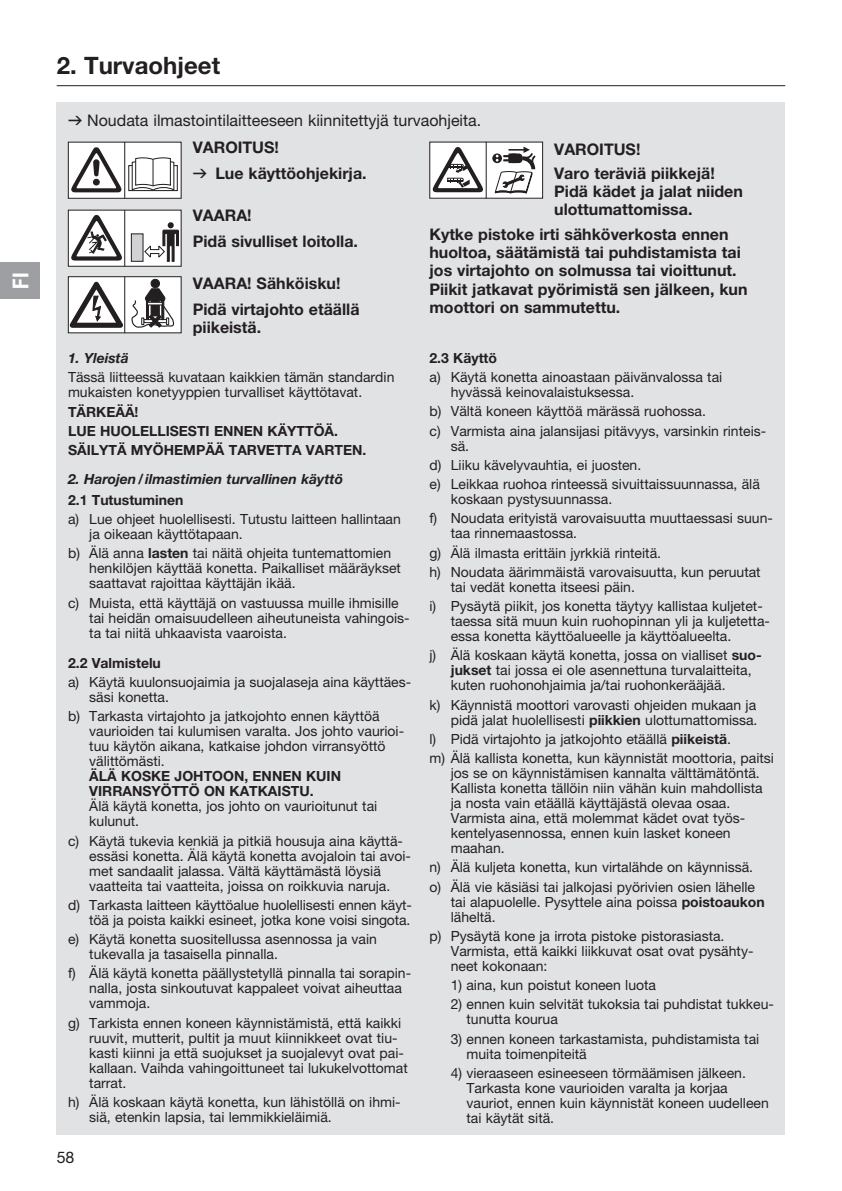
<style>
.page{position:relative;width:842px;height:1191px;background:#fff}
.page>*{position:absolute;margin:0;border:0;box-sizing:border-box;transform-origin:0 0}
.t1{font:700 24px "GARDENA Pro";color:#231f20}
.t2{font:22px "GARDENA Pro Bo Cond";color:#fff}
.t3{font:700 16px/18.4px "GARDENA Pro";color:#231f20}
.t4{font:16px "GARDENA Pro";color:#231f20}
.t5{font:14px/15px "GARDENA Pro";color:#231f20}
.t6{font:700 14px/19.2px "GARDENA Pro";color:#231f20}
.t7{font:italic 700 14px "GARDENA Pro";color:#231f20}
.s1{font-family:"Formdruck"}
.s2{font-family:"Formdruck";font-weight:400}
.s3{font-weight:700}
</style>
<div class="page">
<hr style="left:57px;top:85px;width:728px;height:1px;background:#231f20">
<div style="left:57px;top:102px;width:728px;height:1032px;background:#e1e2e4"></div>
<div style="left:68px;top:142px;width:113px;height:56px;background:#fff"></div>
<div style="left:68px;top:142px;width:113px;height:57px;border:1px solid #231f20"></div>
<hr style="left:124px;top:142px;width:1px;height:57px;background:#231f20">
<svg style="left:71px;top:147px;width:50px;height:45px"></svg>
<div style="left:128px;top:165px;width:50px;height:26px;background:#fff;border:1px solid #231f20"></div>
<svg style="left:131px;top:157px;width:44px;height:34px"></svg>
<div style="left:68px;top:210px;width:113px;height:56px;background:#fff"></div>
<hr style="left:124px;top:210px;width:1px;height:56px;background:#231f20">
<svg style="left:71px;top:215px;width:51px;height:46px"></svg>
<svg style="left:144px;top:222px;width:35px;height:40px"></svg>
<div style="left:131px;top:233px;width:12px;height:29px;background:#d1d2d4;border:1px solid #231f20"></div>
<div style="left:68px;top:277px;width:113px;height:56px;background:#fff"></div>
<div style="left:68px;top:276px;width:113px;height:57px;border:1px solid #231f20"></div>
<hr style="left:124px;top:276px;width:1px;height:57px;background:#231f20">
<svg style="left:70px;top:282px;width:53px;height:46px"></svg>
<div style="left:151px;top:279px;width:8px;height:9px;background:#231f20;border-radius:50%"></div>
<div style="left:151px;top:279px;width:9px;height:9px;border:1px solid #231f20;border-radius:50%"></div>
<svg style="left:131px;top:288px;width:43px;height:40px"></svg>
<div style="left:147px;top:302px;width:16px;height:3px;background:#fff;border:1px solid #231f20"></div>
<div style="left:430px;top:142px;width:113px;height:56px;background:#fff"></div>
<div style="left:429px;top:142px;width:114px;height:56px;border:1px solid #231f20"></div>
<hr style="left:486px;top:142px;width:1px;height:56px;background:#231f20">
<svg style="left:432px;top:147px;width:51px;height:45px"></svg>
<svg style="left:494px;top:147px;width:44px;height:51px"></svg>
<div style="left:0;top:262px;width:40px;height:37px;background:#9d9fa2"></div>
<h2 class="t2" style="left:7px;top:289px;width:17px;rotate:-90deg">FI</h2>
<h1 class="t1" style="left:57px;top:50px;width:165px">2. Turvaohjeet</h1>
<p class="t4" style="left:68px;top:111px;width:415px"><span class="s1">v</span> Noudata ilmastointilaitteeseen kiinnitettyjä turvaohjeita.</p>
<p class="t3" style="left:193px;top:134px;width:175px;line-height:25.4px">VAROITUS!<br><span class="s2">v</span> Lue käyttöohjekirja.</p>
<p class="t3" style="left:193px;top:202px;width:167px;line-height:25.4px">VAARA!<br>Pidä sivulliset loitolla.</p>
<p class="t3" style="left:193px;top:270px;width:168px;line-height:25.4px">VAARA! Sähköisku!<br>Pidä virtajohto etäällä</p>
<p class="t3" style="left:193px;top:318px;width:70px">piikeistä.</p>
<p class="t7" style="left:68px;top:349px;width:62px">1. Yleistä</p>
<p class="t5" style="left:68px;top:369px;width:328px">Tässä liitteessä kuvataan kaikkien tämän standardin mukaisten konetyyppien turvalliset käyttötavat.</p>
<p class="t6" style="left:68px;top:402px;width:300px">TÄRKEÄÄ!<br>LUE HUOLELLISESTI ENNEN KÄYTTÖÄ.<br>SÄILYTÄ MYÖHEMPÄÄ TARVETTA VARTEN.</p>
<p class="t7" style="left:68px;top:470px;width:277px">2. Harojen/ilmastimien turvallinen käyttö</p>
<p class="t6" style="left:68px;top:490px;width:117px">2.1 Tutustuminen</p>
<p class="t5" style="left:89px;top:511px;width:313px;text-indent:-21px">a) Lue ohjeet huolellisesti. Tutustu laitteen hallintaan ja oikeaan käyttötapaan.</p>
<p class="t5" style="left:89px;top:546px;width:313px;text-indent:-21px">b) Älä anna <span class="s3">lasten</span> tai näitä ohjeita tuntemattomien henkilöjen käyttää konetta. Paikalliset määräykset saattavat rajoittaa käyttäjän ikää.</p>
<p class="t5" style="left:89px;top:595px;width:322px;text-indent:-21px">c) Muista, että käyttäjä on vastuussa muille ihmisille tai heidän omaisuudelleen aiheutuneista vahingois&shy;ta tai niitä uhkaavista vaaroista.</p>
<p class="t6" style="left:68px;top:653px;width:94px">2.2 Valmistelu</p>
<p class="t5" style="left:89px;top:674px;width:323px;text-indent:-21px">a) Käytä kuulonsuojaimia ja suojalaseja aina käyttäes&shy;säsi konetta.</p>
<p class="t5" style="left:89px;top:708px;width:316px;text-indent:-21px">b) Tarkasta virtajohto ja jatkojohto ennen käyttöä vaurioiden tai kulumisen varalta. Jos johto vaurioi&shy;tuu käytön aikana, katkaise johdon virransyöttö välittömästi.</p>
<p class="t6" style="left:89px;top:768px;width:253px;line-height:15px">ÄLÄ KOSKE JOHTOON, ENNEN KUIN<br>VIRRANSYÖTTÖ ON KATKAISTU.</p>
<p class="t5" style="left:89px;top:798px;width:289px">Älä käytä konetta, jos johto on vaurioitunut tai kulunut.</p>
<p class="t5" style="left:89px;top:833px;width:323px;text-indent:-21px">c) Käytä tukevia kenkiä ja pitkiä housuja aina käyttä&shy;essäsi konetta. Älä käytä konetta avojaloin tai avoi&shy;met sandaalit jalassa. Vältä käyttämästä löysiä vaatteita tai vaatteita, joissa on roikkuvia naruja.</p>
<p class="t5" style="left:68px;top:897px;width:345px;text-align:right">d) Tarkasta laitteen käyttöalue huolellisesti ennen käyt&shy;töä ja poista kaikki esineet, jotka kone voisi singota.</p>
<p class="t5" style="left:89px;top:931px;width:289px;text-indent:-21px">e) Käytä konetta suositellussa asennossa ja vain tukevalla ja tasaisella pinnalla.</p>
<p class="t5" style="left:89px;top:965px;width:323px;text-indent:-21px">f) Älä käytä konetta päällystetyllä pinnalla tai sorapin&shy;nalla, josta sinkoutuvat kappaleet voivat aiheuttaa vammoja.</p>
<p class="t5" style="left:89px;top:1015px;width:320px;text-indent:-21px">g) Tarkista ennen koneen käynnistämistä, että kaikki ruuvit, mutterit, pultit ja muut kiinnikkeet ovat tiu&shy;kasti kiinni ja että suojukset ja suojalevyt ovat pai&shy;kallaan. Vaihda vahingoittuneet tai lukukelvottomat tarrat.</p>
<p class="t5" style="left:89px;top:1094px;width:313px;text-indent:-21px">h) Älä koskaan käytä konetta, kun lähistöllä on ihmi&shy;siä, etenkin lapsia, tai lemmikkieläimiä.</p>
<p class="t4" style="left:57px;top:1147px;width:19px">58</p>
<p class="t3" style="left:554px;top:136px;width:162px;line-height:24px">VAROITUS!<br>Varo teräviä piikkejä!</p>
<p class="t3" style="left:554px;top:182px;width:190px">Pidä kädet ja jalat niiden ulottumattomissa.</p>
<p class="t3" style="left:429px;top:224px;width:320px">Kytke pistoke irti sähköverkosta ennen huoltoa, säätämistä tai puhdistamista tai jos virtajohto on solmussa tai vioittunut.<br>Piikit jatkavat pyörimistä sen jälkeen, kun moottori on sammutettu.</p>
<p class="t6" style="left:429px;top:348px;width:69px">2.3 Käyttö</p>
<p class="t5" style="left:451px;top:369px;width:273px;text-indent:-21px">a) Käytä konetta ainoastaan päivänvalossa tai hyvässä keinovalaistuksessa.</p>
<p class="t5" style="left:429px;top:401px;width:338px;line-height:19.2px">b) Vältä koneen käyttöä märässä ruohossa.<br>c) Varmista aina jalansijasi pitävyys, varsinkin rinteis-</p>
<p class="t5" style="left:429px;top:436px;width:332px;line-height:19.2px;text-indent:21px">sä.<br>d) Liiku kävelyvauhtia, ei juosten.<br>e) Leikkaa ruohoa rinteessä sivuittaissuunnassa, älä</p>
<p class="t5" style="left:429px;top:489px;width:345px;line-height:19.2px;text-indent:21px">koskaan pystysuunnassa.<br>f) Noudata erityistä varovaisuutta muuttaessasi suun-</p>
<p class="t5" style="left:429px;top:523px;width:333px;line-height:19.2px;text-indent:21px">taa rinnemaastossa.<br>g) Älä ilmasta erittäin jyrkkiä rinteitä.<br>h) Noudata äärimmäistä varovaisuutta, kun peruutat</p>
<p class="t5" style="left:429px;top:577px;width:335px;line-height:19.2px;text-indent:21px">tai vedät konetta itseesi päin.<br>i) Pysäytä piikit, jos konetta täytyy kallistaa kuljetet-</p>
<p class="t5" style="left:451px;top:613px;width:321px">taessa sitä muun kuin ruohopinnan yli ja kuljetetta&shy;essa konetta käyttöalueelle ja käyttöalueelta.</p>
<p class="t5" style="left:451px;top:648px;width:313px;text-indent:-21px">j) Älä koskaan käytä konetta, jossa on vialliset <span class="s3">suo&shy;jukset</span> tai jossa ei ole asennettuna turvalaitteita, kuten ruohonohjaimia ja/tai ruohonkerääjää.</p>
<p class="t5" style="left:429px;top:697px;width:329px;text-align:right">k) Käynnistä moottori varovasti ohjeiden mukaan ja pidä jalat huolellisesti <span class="s3">piikkien</span> ulottumattomissa.</p>
<p class="t5" style="left:429px;top:729px;width:346px;line-height:19.2px">l) Pidä virtajohto ja jatkojohto etäällä <span class="s3">piikeistä</span>.<br>m) Älä kallista konetta, kun käynnistät moottoria, paitsi</p>
<p class="t5" style="left:451px;top:765px;width:313px">jos se on käynnistämisen kannalta välttämätöntä.<br>Kallista konetta tällöin niin vähän kuin mahdollista ja nosta vain etäällä käyttäjästä olevaa osaa.<br>Varmista aina, että molemmat kädet ovat työs&shy;kentelyasennossa, ennen kuin lasket koneen maahan.</p>
<p class="t5" style="left:429px;top:857px;width:327px;line-height:19.2px">n) Älä kuljeta konetta, kun virtalähde on käynnissä. o) Älä vie käsiäsi tai jalkojasi pyörivien osien lähelle</p>
<p class="t5" style="left:451px;top:894px;width:315px">tai alapuolelle. Pysyttele aina poissa <span class="s3">poistoaukon </span>läheltä.</p>
<p class="t5" style="left:451px;top:928px;width:304px;text-indent:-21px">p) Pysäytä kone ja irrota pistoke pistorasiasta.<br>Varmista, että kaikki liikkuvat osat ovat pysähty&shy;neet kokonaan:</p>
<p class="t5" style="left:451px;top:977px;width:207px">1) aina, kun poistut koneen luota</p>
<p class="t5" style="left:466px;top:996px;width:309px;text-indent:-16px">2) ennen kuin selvität tukoksia tai puhdistat tukkeu&shy;tunutta kourua</p>
<p class="t5" style="left:466px;top:1031px;width:294px;text-indent:-16px">3) ennen koneen tarkastamista, puhdistamista tai muita toimenpiteitä</p>
<p class="t5" style="left:466px;top:1065px;width:304px;text-indent:-16px">4) vieraaseen esineeseen törmäämisen jälkeen.<br>Tarkasta kone vaurioiden varalta ja korjaa vauriot, ennen kuin käynnistät koneen uudelleen tai käytät sitä.</p>
</div>
